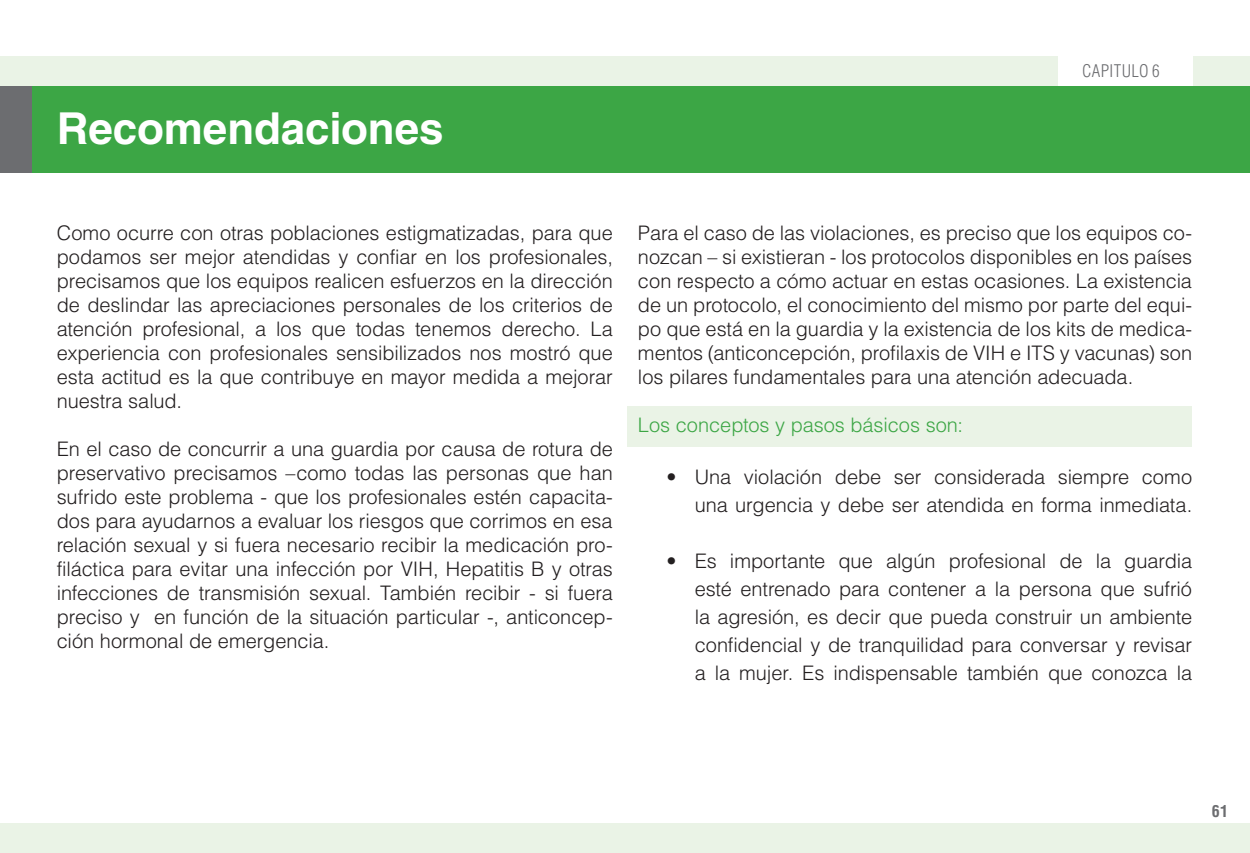
<style>
.page{position:relative;width:1250px;height:853px;background:#fff}
.page>*{position:absolute;margin:0;border:0;box-sizing:border-box;transform-origin:0 0}
.t1{font:700 44px "Helvetica LT Std";letter-spacing:-.005em;color:#fff}
.t2{font:300 20px/24px "Helvetica LT Std";letter-spacing:-.005em;color:#231f20;text-align:justify}
.t3{font:300 20px "Helvetica LT Std";color:#3ca645}
.t4{font:300 condensed 17px "Helvetica LT Std";letter-spacing:.015em;color:#6c6d70}
.t5{font:700 condensed 16px "Helvetica LT Std";color:#6c6d70}
</style>
<div class="page">
<div style="left:0;top:823px;width:1249px;height:29px;background:#eaf3e6"></div>
<div style="left:1193px;top:57px;width:56px;height:29px;background:#eaf3e6"></div>
<div style="left:0;top:57px;width:1057px;height:29px;background:#eaf3e6"></div>
<div style="left:31px;top:86px;width:1218px;height:87px;background:#3ca645"></div>
<div style="left:0;top:86px;width:31px;height:87px;background:#6c6d70"></div>
<div style="left:627px;top:406px;width:564px;height:40px;background:#eaf3e6"></div>
<h1 class="t1" style="left:57px;top:102px;width:388px">Recomendaciones</h1>
<p class="t4" style="left:1081px;top:60px;width:79px">CAPITULO 6</p>
<p class="t2" style="left:57px;top:221px;width:557px">Como ocurre con otras poblaciones estigmatizadas, para que podamos ser mejor atendidas y confiar en los profesionales, precisamos que los equipos realicen esfuerzos en la dirección de deslindar las apreciaciones personales de los criterios de atención profesional, a los que todas tenemos derecho. La experiencia con profesionales sensibilizados nos mostró que esta actitud es la que contribuye en mayor medida a mejorar nuestra salud.</p>
<p class="t2" style="left:57px;top:437px;width:557px">En el caso de concurrir a una guardia por causa de rotura de preservativo precisamos –como todas las personas que han sufrido este problema - que los profesionales estén capacita&shy;dos para ayudarnos a evaluar los riesgos que corrimos en esa relación sexual y si fuera necesario recibir la medicación pro&shy;filáctica para evitar una infección por VIH, Hepatitis B y otras infecciones de transmisión sexual. También recibir - si fuera preciso y en función de la situación particular -, anticoncep&shy;ción hormonal de emergencia.</p>
<p class="t2" style="left:638px;top:221px;width:555px">Para el caso de las violaciones, es preciso que los equipos co&shy;nozcan – si existieran - los protocolos disponibles en los países con respecto a cómo actuar en estas ocasiones. La existencia de un protocolo, el conocimiento del mismo por parte del equi&shy;po que está en la guardia y la existencia de los kits de medica&shy;mentos (anticoncepción, profilaxis de VIH e ITS y vacunas) son los pilares fundamentales para una atención adecuada.</p>
<p class="t3" style="left:638px;top:412px;width:326px">Los conceptos y pasos básicos son:</p>
<p class="t2" style="left:666px;top:463px;width:527px;line-height:28px;text-align:right">• Una violación debe ser considerada siempre como una urgencia y debe ser atendida en forma inmediata.</p>
<p class="t2" style="left:694px;top:547px;width:499px;line-height:28px;text-indent:-28px">• Es importante que algún profesional de la guardia esté entrenado para contener a la persona que sufrió la agresión, es decir que pueda construir un ambiente confidencial y de tranquilidad para conversar y revisar a la mujer. Es indispensable también que conozca la</p>
<p class="t5" style="left:1211px;top:800px;width:18px">61</p>
</div>
